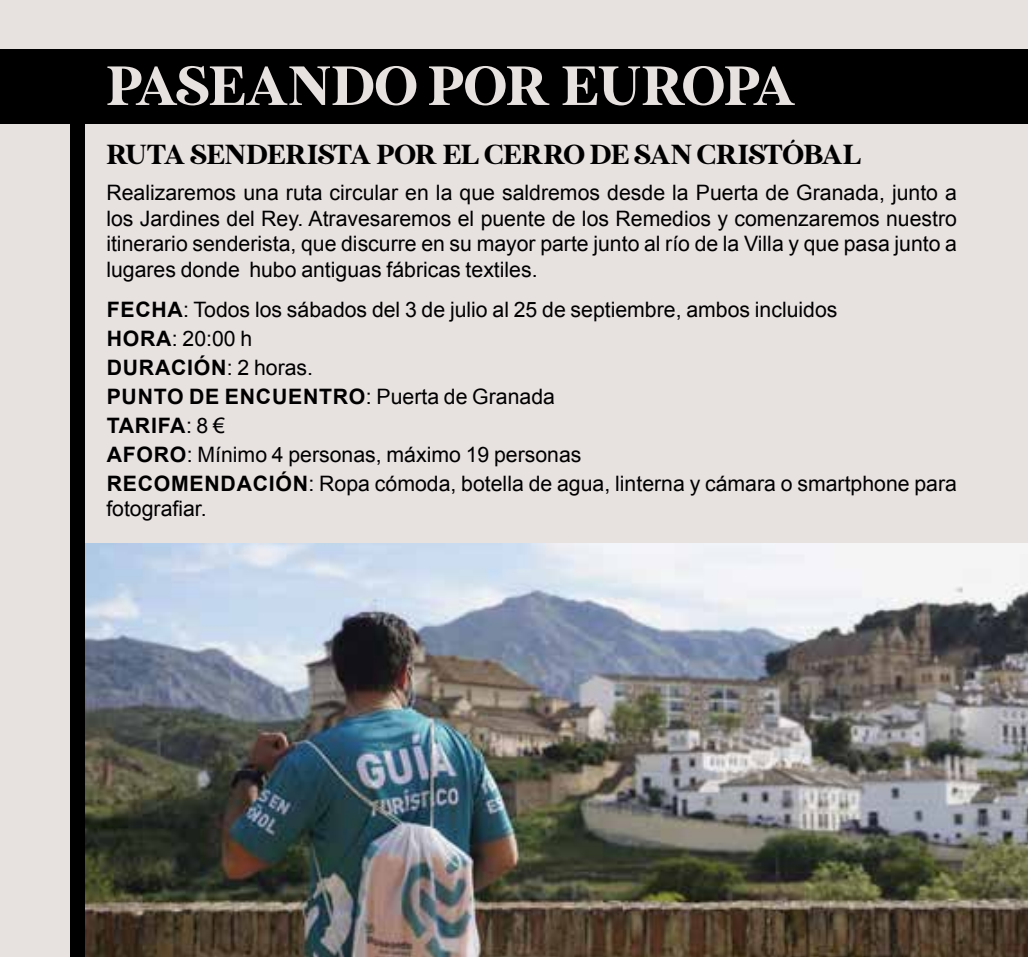
<style>
.page{position:relative;width:1028px;height:957px;background:#e7e1e0}
.page>*{position:absolute;margin:0;border:0;box-sizing:border-box;transform-origin:0 0}
.t1{font:55px "MADE Sunflower";letter-spacing:.005em;color:#e7e1e0}
.t2{font:27.5px "MADE Sunflower";color:#000}
.t3{font:21.25px/29px "Arial";color:#000;text-align:justify}
.s1{font-weight:700}
</style>
<div class="page">
<div style="left:71px;top:66px;width:14px;height:891px;background:#000"></div>
<div style="left:0;top:50px;width:1028px;height:74px;background:#000"></div>
<img style="left:85px;top:543px;width:943px;height:414px">
<h1 class="t1" style="left:106px;top:55px;width:690px">PASEANDO POR EUROPA</h1>
<p class="t2" style="left:106px;top:139px;width:756px">RUTA SENDERISTA POR EL CERRO DE SAN CRISTÓBAL</p>
<p class="t3" style="left:106px;top:180px;width:852px;line-height:25.5px">Realizaremos una ruta circular en la que saldremos desde la Puerta de Granada, junto a los Jardines del Rey. Atravesaremos el puente de los Remedios y comenzaremos nuestro itinerario senderista, que discurre en su mayor parte junto al río de la Villa y que pasa junto a lugares donde hubo antiguas fábricas textiles.</p>
<p class="t3" style="left:107px;top:294px;width:851px;text-align:left"><span class="s1">FECHA</span>: Todos los sábados del 3 de julio al 25 de septiembre, ambos incluidos<br><span class="s1">HORA</span>: 20:00 h<br><span class="s1">DURACIÓN</span>: 2 horas.<br><span class="s1">PUNTO DE ENCUENTRO</span>: Puerta de Granada<br><span class="s1">TARIFA</span>: 8 €<br><span class="s1">AFORO</span>: Mínimo 4 personas, máximo 19 personas<br><span class="s1">RECOMENDACIÓN</span>: Ropa cómoda, botella de agua, linterna y cámara o smartphone para</p>
<p class="t3" style="left:106px;top:494px;width:102px">fotografiar.</p>
</div>
